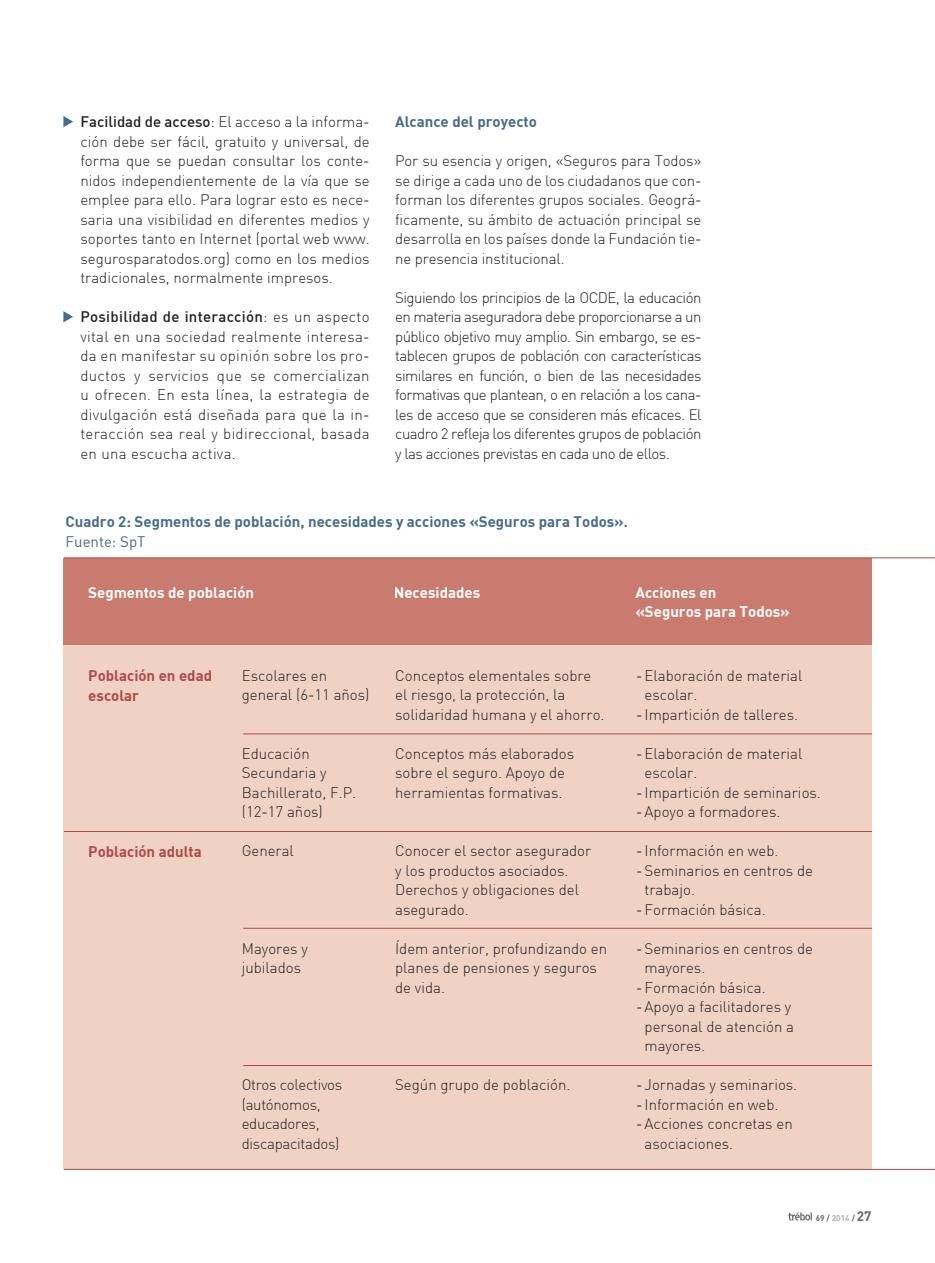
<style>
.page{position:relative;width:935px;height:1263px;background:#fff}
.page>*{position:absolute;margin:0;border:0;box-sizing:border-box;transform-origin:0 0}
.t1{font:300 15px/19.5px "DIN";color:#231f20}
.t2{font:700 15px "DIN";color:#466b8c}
.t3{font:700 15px/19.5px "DIN";color:#fff}
.t4{font:300 15px/19.5px "DIN";letter-spacing:-.02em;color:#231f20}
.t5{font:700 15px/19.5px "DIN";color:#af4a45}
.t6{font:15px "DIN";color:#466b8c}
.t7{font:700 8.25px "DIN";color:#67686b}
.s1{font-weight:500}
.s2{color:#aeb0b3}
.s3{font-size:13.5px}
</style>
<div class="page">
<svg style="left:788px;top:1212px;width:24px;height:8px"></svg>
<svg style="left:63px;top:116px;width:10px;height:11px"></svg>
<svg style="left:63px;top:311px;width:10px;height:11px"></svg>
<div style="left:63px;top:558px;width:809px;height:611px;background:#efd2c4"></div>
<div style="left:63px;top:558px;width:809px;height:86px;background:#c97b6f"></div>
<hr style="left:64px;top:557px;width:871px;height:1px;background:#af4a45">
<hr style="left:243px;top:733px;width:629px;height:1px;background:#af4a45">
<hr style="left:243px;top:1064px;width:629px;height:1px;background:#af4a45">
<hr style="left:243px;top:927px;width:629px;height:1px;background:#af4a45">
<hr style="left:64px;top:830px;width:808px;height:1px;background:#af4a45">
<hr style="left:64px;top:1168px;width:871px;height:1px;background:#af4a45">
<p class="t1" style="left:80px;top:112px;width:291px;text-align:justify"><span class="s1">Facilidad de acceso</span>: El acceso a la informa&shy;ción debe ser fácil, gratuito y universal, de forma que se puedan consultar los conte&shy;nidos independientemente de la vía que se emplee para ello. Para lograr esto es nece&shy;saria una visibilidad en diferentes medios y soportes tanto en Internet (portal web www. segurosparatodos.org) como en los medios tradicionales, normalmente impresos.</p>
<p class="t1" style="left:80px;top:307px;width:291px;text-align:justify"><span class="s1">Posibilidad de interacción</span>: es un aspecto vital en una sociedad realmente interesa&shy;da en manifestar su opinión sobre los pro&shy;ductos y servicios que se comercializan u ofrecen. En esta línea, la estrategia de divulgación está diseñada para que la in&shy;teracción sea real y bidireccional, basada en una escucha activa.</p>
<p class="t2" style="left:395px;top:112px;width:143px">Alcance del proyecto</p>
<p class="t1" style="left:395px;top:151px;width:308px;text-align:justify">Por su esencia y origen, «Seguros para Todos» se dirige a cada uno de los ciudadanos que con&shy;forman los diferentes grupos sociales. Geográ&shy;ficamente, su ámbito de actuación principal se desarrolla en los países donde la Fundación tie&shy;ne presencia institucional.</p>
<p class="t1" style="left:395px;top:288px;width:308px;text-align:justify">Siguiendo los principios de la OCDE, la educación en materia aseguradora debe proporcionarse a un público objetivo muy amplio. Sin embargo, se es&shy;tablecen grupos de población con características similares en función, o bien de las necesidades formativas que plantean, o en relación a los cana&shy;les de acceso que se consideren más eficaces. El cuadro 2 refleja los diferentes grupos de población y las acciones previstas en cada uno de ellos.</p>
<p class="t2" style="left:66px;top:512px;width:564px">Cuadro 2: Segmentos de población, necesidades y acciones «Seguros para Todos».</p>
<p class="t6" style="left:66px;top:531px;width:81px">Fuente: SpT</p>
<p class="t3" style="left:88px;top:582px;width:167px">Segmentos de población</p>
<p class="t3" style="left:394px;top:582px;width:88px">Necesidades</p>
<p class="t3" style="left:635px;top:582px;width:156px">Acciones en<br>«Seguros para Todos»</p>
<p class="t5" style="left:88px;top:665px;width:125px">Población en edad escolar</p>
<p class="t5" style="left:88px;top:841px;width:115px">Población adulta</p>
<p class="t1" style="left:242px;top:665px;width:129px">Escolares en general (6-11 años)</p>
<p class="t1" style="left:242px;top:743px;width:116px">Educación<br>Secundaria y<br>Bachillerato, F.P. (12-17 años)</p>
<p class="t1" style="left:242px;top:841px;width:54px">General</p>
<p class="t1" style="left:242px;top:938px;width:68px">Mayores y jubilados</p>
<p class="t1" style="left:395px;top:665px;width:211px">Conceptos elementales sobre el riesgo, la protección, la solidaridad humana y el ahorro.</p>
<p class="t1" style="left:395px;top:743px;width:180px">Conceptos más elaborados sobre el seguro. Apoyo de herramientas formativas.</p>
<p class="t1" style="left:395px;top:841px;width:198px">Conocer el sector asegurador y los productos asociados.<br>Derechos y obligaciones del asegurado.</p>
<p class="t1" style="left:395px;top:938px;width:213px">Ídem anterior, profundizando en planes de pensiones y seguros de vida.</p>
<p class="t4" style="left:242px;top:1075px;width:102px">Otros colectivos (autónomos, educadores, discapacitados)</p>
<p class="t1" style="left:395px;top:1075px;width:177px">Según grupo de población.</p>
<p class="t1" style="left:644px;top:665px;width:159px;text-indent:-9px">- Elaboración de material escolar.</p>
<p class="t1" style="left:636px;top:704px;width:163px">- Impartición de talleres.</p>
<p class="t1" style="left:644px;top:743px;width:159px;text-indent:-9px">- Elaboración de material escolar.</p>
<p class="t1" style="left:636px;top:782px;width:186px">- Impartición de seminarios.</p>
<p class="t1" style="left:636px;top:802px;width:146px">- Apoyo a formadores.</p>
<p class="t1" style="left:636px;top:841px;width:144px">- Información en web.</p>
<p class="t1" style="left:644px;top:860px;width:170px;text-indent:-9px">- Seminarios en centros de trabajo.</p>
<p class="t1" style="left:636px;top:899px;width:131px">- Formación básica.</p>
<p class="t1" style="left:644px;top:938px;width:170px;text-indent:-9px">- Seminarios en centros de mayores.</p>
<p class="t1" style="left:636px;top:977px;width:131px">- Formación básica.</p>
<p class="t1" style="left:644px;top:997px;width:151px;text-indent:-9px">- Apoyo a facilitadores y personal de atención a mayores.</p>
<p class="t1" style="left:636px;top:1075px;width:163px">- Jornadas y seminarios.</p>
<p class="t1" style="left:636px;top:1094px;width:144px">- Información en web.</p>
<p class="t1" style="left:644px;top:1114px;width:150px;text-indent:-9px">- Acciones concretas en asociaciones.</p>
<p class="t7" style="left:815px;top:1211px;width:57px">69 / <span class="s2">2014</span> / <span class="s3">27</span></p>
</div>
